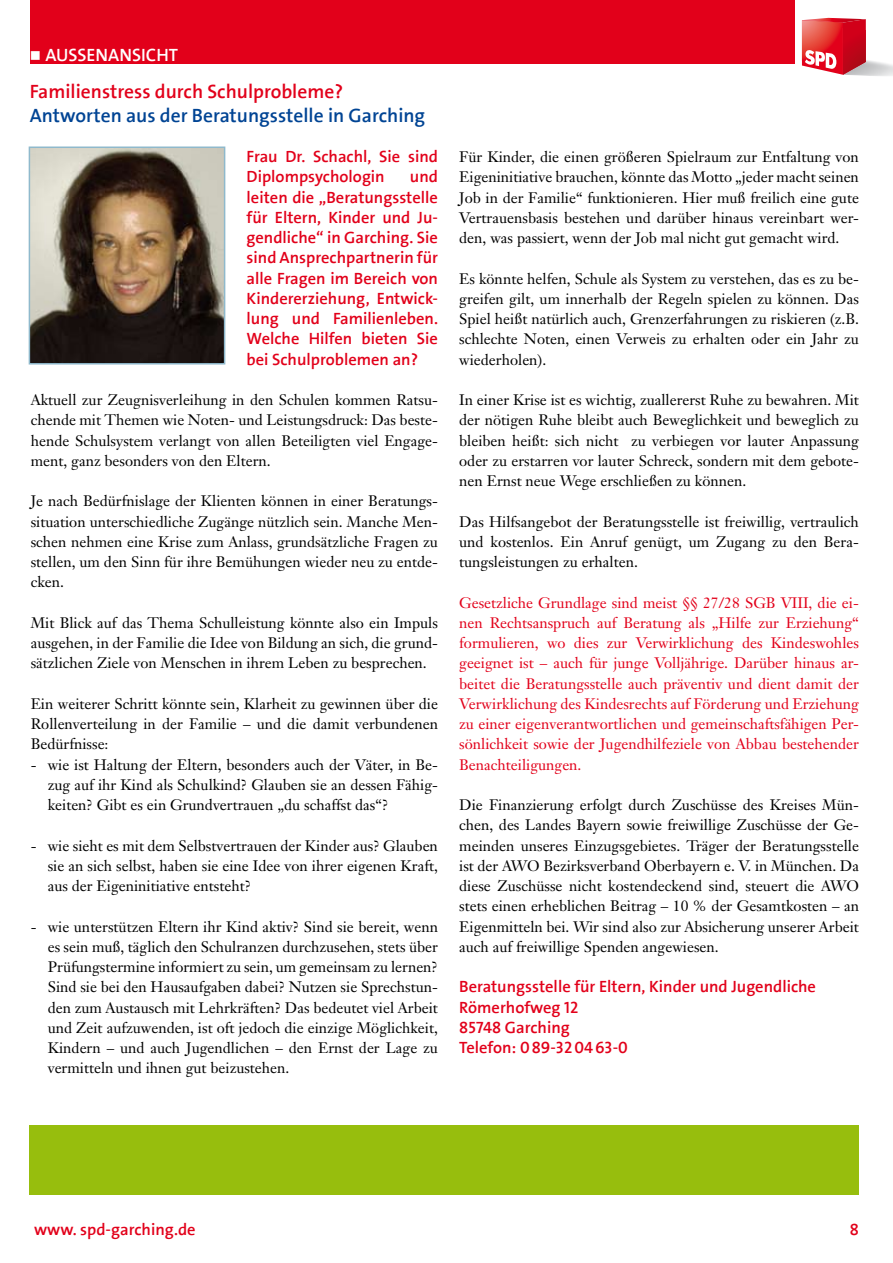
<style>
.page{position:relative;width:893px;height:1263px;background:#fff}
.page>*{position:absolute;margin:0;border:0;box-sizing:border-box;transform-origin:0 0}
.t1{font:700 19.5px "SPD2002 The Sans";color:#004494}
.t2{font:700 19.5px "SPD2002 The Sans";color:#e2001a}
.t3{font:700 18px "SPD2002 The Sans";color:#fff}
.t4{font:700 16.5px/20.2px "SPD2002 The Sans";color:#e2001a}
.t5{font:15px/20.2px "Janson Text";color:#000;text-align:justify}
.t6{font:15px/20.2px "Janson Text";color:#e2001a;text-align:justify}
</style>
<div class="page">
<div style="left:30px;top:1125px;width:829px;height:70px;background:#97be0d"></div>
<div style="left:30px;top:0;width:863px;height:64px;background:#e2001a"></div>
<div style="left:796px;top:0;width:97px;height:81px;background:#fff"></div>
<svg style="left:802px;top:18px;width:64px;height:57px;background:#dd4750"></svg>
<img style="left:32px;top:149px;width:190px;height:212px">
<div style="left:29px;top:146px;width:196px;height:218px;border:2px solid #8fb9cc"></div>
<p class="t3" style="left:30px;top:45px;width:150px">■ AUSSENANSICHT</p>
<h1 class="t2" style="left:30px;top:81px;width:315px">Familienstress durch Schulprobleme?</h1>
<h1 class="t1" style="left:30px;top:105px;width:397px">Antworten aus der Beratungsstelle in Garching</h1>
<p class="t4" style="left:247px;top:147px;width:193px">Frau Dr. Schachl, Sie sind<br>Diplompsychologin</p>
<p class="t4" style="left:247px;top:167px;width:193px;text-align:justify;text-indent:163px">und leiten die „Beratungsstelle für Eltern, Kinder und Ju&shy;gendliche“ in Garching. Sie sind Ansprechpartnerin für alle Fragen im Bereich von Kindererziehung, Entwick&shy;lung und Familienleben.<br>Welche Hilfen bieten Sie bei Schulproblemen an?</p>
<p class="t5" style="left:31px;top:390px;width:409px">Aktuell zur Zeugnisverleih-ung in den Schulen kommen Ratsu&shy;chende mit Themen wie Noten- und Leistungsdruck: Das beste&shy;hende Schulsystem verlangt von allen Beteiligten viel Engage&shy;ment, ganz besonders von den Eltern.</p>
<p class="t5" style="left:31px;top:491px;width:409px">Je nach Bedürfnislage der Klienten können in einer Beratungs&shy;situation unterschiedliche Zugänge nützlich sein. Manche Men&shy;schen nehmen eine Krise zum Anlass, grundsätzliche Fragen zu stellen, um den Sinn für ihre Bemühungen wieder neu zu entde&shy;cken.</p>
<p class="t5" style="left:31px;top:612px;width:409px">Mit Blick auf das Thema Schulleistung könnte also ein Impuls ausgehen, in der Familie die Idee von Bildung an sich, die grund&shy;sätzlichen Ziele von Menschen in ihrem Leben zu besprechen.</p>
<p class="t5" style="left:31px;top:693px;width:409px">Ein weiterer Schritt könnte sein, Klarheit zu gewinnen über die Rollenverteilung in der Familie – und die damit verbundenen Bedürfnisse:</p>
<p class="t5" style="left:48px;top:754px;width:392px;text-indent:-17px">- wie ist Haltung der Eltern, besonders auch der Väter, in Be&shy;zug auf ihr Kind als Schulkind? Glauben sie an dessen Fähig&shy;keiten? Gibt es ein Grundvertrauen „du schaffst das“?</p>
<p class="t5" style="left:48px;top:835px;width:392px;text-indent:-17px">- wie sieht es mit dem Selbstvertrauen der Kinder aus? Glauben sie an sich selbst, haben sie eine Idee von ihrer eigenen Kraft, aus der Eigeninitiative entsteht?</p>
<p class="t5" style="left:48px;top:916px;width:392px;text-indent:-17px">- wie unterstützen Eltern ihr Kind aktiv? Sind sie bereit, wenn es sein muß, täglich den Schulranzen durchzusehen, stets über Prüfungstermine informiert zu sein, um gemeinsam zu lernen?<br>Sind sie bei den Hausaufgaben dabei? Nutzen sie Sprechstun&shy;den zum Austausch mit Lehrkräften? Das bedeutet viel Arbeit und Zeit aufzuwenden, ist oft jedoch die einzige Möglichkeit, Kindern – und auch Jugendlichen – den Ernst der Lage zu vermitteln und ihnen gut beizustehen.</p>
<p class="t5" style="left:459px;top:147px;width:401px">Für Kinder, die einen größeren Spielraum zur Entfaltung von Eigeninitiative brauchen, könnte das Motto „jeder macht seinen Job in der Familie“ funktionieren. Hier muß freilich eine gute Vertrauensbasis bestehen und darüber hinaus vereinbart wer&shy;den, was passiert, wenn der Job mal nicht gut gemacht wird.</p>
<p class="t5" style="left:459px;top:268px;width:401px">Es könnte helfen, Schule als System zu verstehen, das es zu be&shy;greifen gilt, um innerhalb der Regeln spielen zu können. Das Spiel heißt natürlich auch, Grenzerfahrungen zu riskieren (z.B. schlechte Noten, einen Verweis zu erhalten oder ein Jahr zu wiederholen).</p>
<p class="t5" style="left:459px;top:390px;width:401px">In einer Krise ist es wichtig, zuallererst Ruhe zu bewahren. Mit der nötigen Ruhe bleibt auch Beweglichkeit und beweglich zu bleiben heißt: sich nicht zu verbiegen vor lauter Anpassung oder zu erstarren vor lauter Schreck, sondern mit dem gebote&shy;nen Ernst neue Wege erschließen zu können.</p>
<p class="t5" style="left:459px;top:511px;width:401px">Das Hilfsangebot der Beratungsstelle ist freiwillig, vertraulich und kostenlos. Ein Anruf genügt, um Zugang zu den Bera&shy;tungsleistungen zu erhalten.</p>
<p class="t6" style="left:459px;top:592px;width:401px">Gesetzliche Grundlage sind meist §§ 27/28 SGB VIII, die ei&shy;nen Rechtsanspruch auf Beratung als „Hilfe zur Erziehung‘‘ formulieren, wo dies zur Verwirklichung des Kindeswohles geeignet ist – auch für junge Volljährige. Darüber hinaus ar&shy;beitet die Beratungsstelle auch präventiv und dient damit der Verwirklichung des Kindesrechts auf Förderung und Erziehung zu einer eigenverantwortlichen und gemeinschaftsfähigen Per&shy;sönlichkeit sowie der Jugendhilfeziele von Abbau bestehender Benachteiligungen.</p>
<p class="t5" style="left:459px;top:795px;width:401px">Die Finanzierung erfolgt durch Zuschüsse des Kreises Mün&shy;chen, des Landes Bayern sowie freiwillige Zuschüsse der Ge&shy;meinden unseres Einzugsgebietes. Träger der Beratungsstelle ist der AWO Bezirksverband Oberbayern e. V. in München. Da diese Zuschüsse nicht kostendeckend sind, steuert die AWO stets einen erheblichen Beitrag – 10 % der Gesamtkosten – an Eigenmitteln bei. Wir sind also zur Absicherung unserer Arbeit auch auf freiwillige Spenden angewiesen.</p>
<p class="t4" style="left:459px;top:977px;width:358px">Beratungsstelle für Eltern, Kinder und Jugendliche<br>Römerhofweg 12<br>85748 Garching<br>Telefon: 089-3204 63-0</p>
<p class="t4" style="left:34px;top:1220px;width:163px">www. spd-garching.de</p>
</div>
